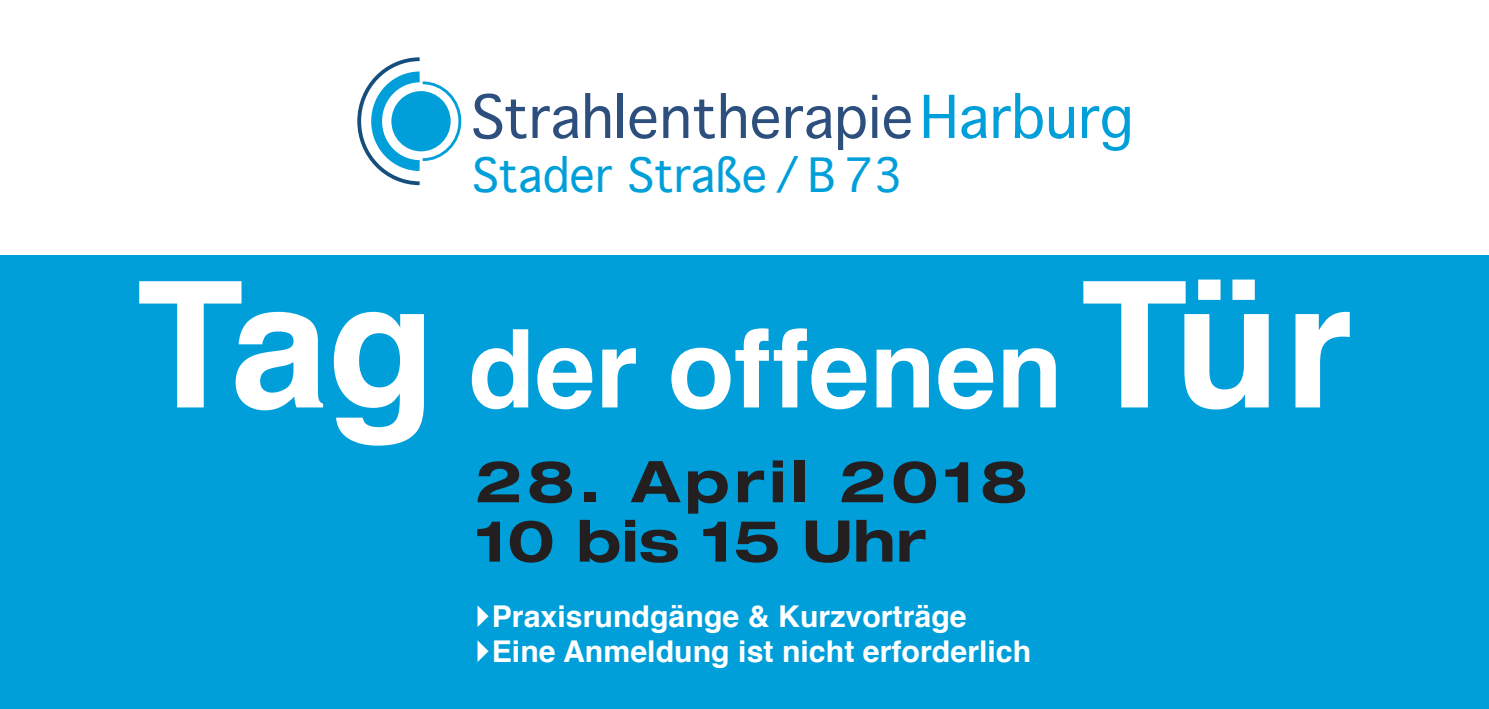
<style>
.page{position:relative;width:1489px;height:709px;background:#fff}
.page>*{position:absolute;margin:0;border:0;box-sizing:border-box;transform-origin:0 0}
.t1{font:700 108.75px "Helvetica";color:#fff}
.t2{font:700 expanded 57.5px "Helvetica Neue";letter-spacing:.08em;color:#231f20}
.t3{font:700 expanded 57.5px "Helvetica Neue";color:#231f20}
.t4{font:57px "Geneva";color:#2d4f7d}
.t5{font:45.25px "Geneva";color:#009fda}
.t6{font:700 30px "Helvetica";color:#fff}
.s1{color:#009fda}
.s2{font-size:175.25px}
</style>
<div class="page">
<div style="left:0;top:255px;width:1488px;height:454px;background:#009fda"></div>
<svg style="left:357px;top:57px;width:105px;height:129px"></svg>
<h3 class="t4" style="left:470px;top:85px;width:665px">Strahlentherapie<span class="s1">Harburg</span></h3>
<h3 class="t5" style="left:471px;top:150px;width:433px">Stader Straße / B 73</h3>
<p class="t1" style="left:136px;top:281px;width:1217px"><span class="s2">Tag</span> der offenen <span class="s2">Tür</span></p>
<p class="t2" style="left:475px;top:445px;width:554px">28. April 2018</p>
<p class="t3" style="left:475px;top:505px;width:452px">10 bis 15 Uhr</p>
<p class="t6" style="left:491px;top:592px;width:476px">Praxisrundgänge &amp; Kurzvorträge</p>
<p class="t6" style="left:491px;top:627px;width:541px">Eine Anmeldung ist nicht erforderlich</p>
</div>
